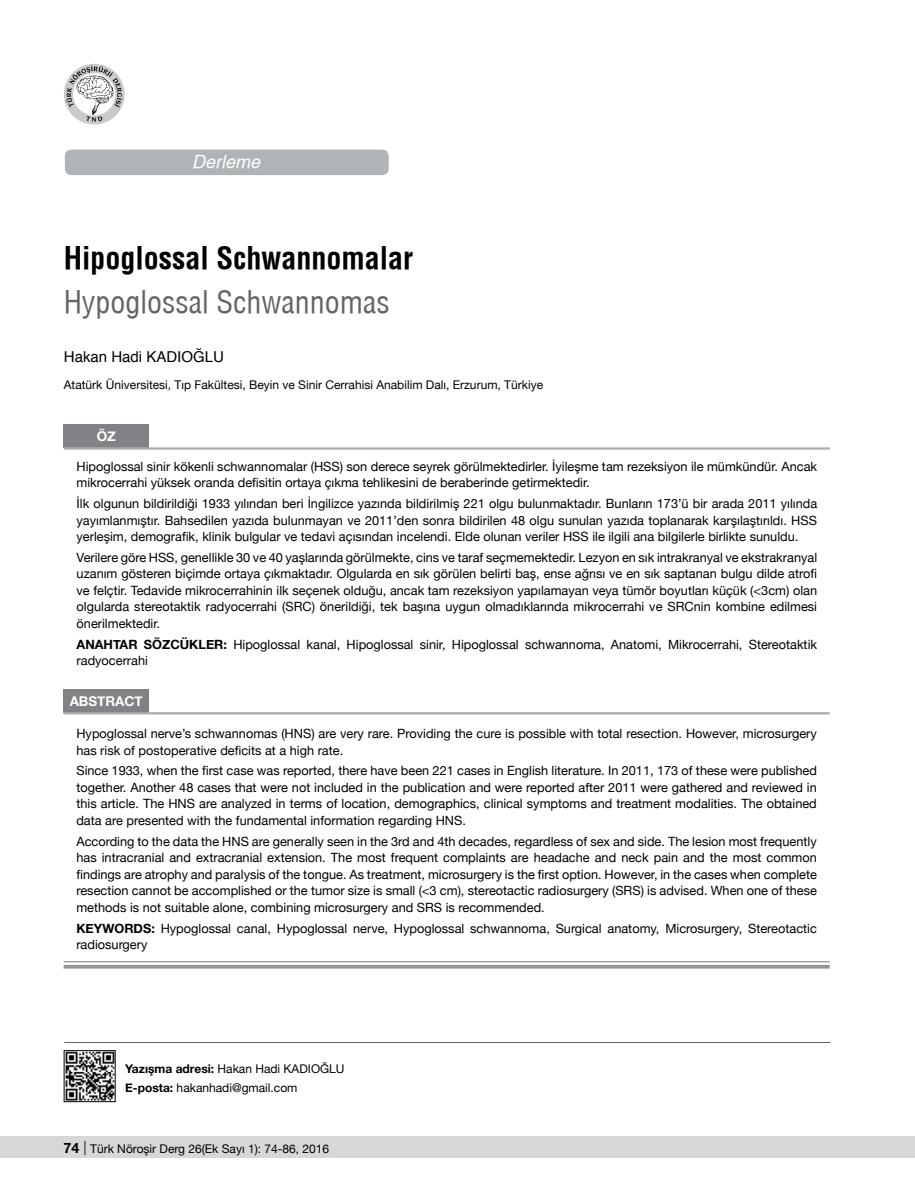
<style>
.page{position:relative;width:915px;height:1191px;background:#fff}
.page>*{position:absolute;margin:0;border:0;box-sizing:border-box;transform-origin:0 0}
.t1{font:700 30px "Helvetica Condens";color:#000}
.t2{font:30px "Helvetica Condensed";color:#636466}
.t3{font:italic 500 18px "Helvetica";color:#fff}
.t4{font:15px "Helvetica";color:#000}
.t5{font:700 13.5px "Helvetica Neue";color:#fff}
.t6{font:12.75px/16.5px "Helvetica Neue";color:#000}
.t7{font:12px "Helvetica Neue";color:#000}
.t8{font:700 12px "Helvetica Neue";color:#000}
.s1{font-weight:700}
.s2{font-weight:400}
.s3{font-weight:700;font-size:14.25px}
.s4{font-weight:300;font-size:14.25px}
</style>
<div class="page">
<div style="left:0;top:1136px;width:914px;height:22px;background:#d5d7d8"></div>
<div style="left:65px;top:150px;width:323px;height:25px;background:#b1b4b6;border-radius:6px"></div>
<hr style="left:64px;top:1042px;width:765px;height:1px;background:#636466">
<div style="left:64px;top:64px;width:60px;height:60px;background:#c9cacc;border-radius:50%"></div>
<svg style="left:66px;top:65px;width:56px;height:57px"></svg>
<img style="left:66px;top:1052px;width:47px;height:47px">
<div style="left:64px;top:1050px;width:51px;height:51px;border:1px solid #000"></div>
<div style="left:64px;top:424px;width:85px;height:23px;background:#808285"></div>
<hr style="left:64px;top:447px;width:765px;height:1px;background:#939598">
<hr style="left:64px;top:449px;width:765px;height:1px;background:#939598">
<div style="left:64px;top:689px;width:85px;height:23px;background:#808285"></div>
<svg style="left:64px;top:962px;width:765px;height:3px"></svg>
<hr style="left:64px;top:712px;width:765px;height:1px;background:#939598">
<hr style="left:64px;top:713px;width:765px;height:1px;background:#939598">
<hr style="left:64px;top:961px;width:765px;height:1px;background:#939598">
<hr style="left:64px;top:965px;width:765px;height:3px;background:#939598">
<h2 class="t3" style="left:192px;top:151px;width:70px">Derleme</h2>
<h1 class="t1" style="left:64px;top:240px;width:351px">Hipoglossal Schwannomalar</h1>
<h1 class="t2" style="left:64px;top:283px;width:327px">Hypoglossal Schwannomas</h1>
<p class="t4" style="left:64px;top:345px;width:162px">Hakan Hadi Kadıoğlu</p>
<p class="t7" style="left:64px;top:376px;width:480px">Atatürk Üniversitesi, Tıp Fakültesi, Beyin ve Sinir Cerrahisi Anabilim Dalı, Erzurum, Türkiye</p>
<p class="t5" style="left:97px;top:425px;width:21px">ÖZ</p>
<p class="t6" style="left:77px;top:459px;width:741px">Hipoglossal sinir kökenli schwannomalar (HSS) son derece seyrek görülmektedirler. İyileşme tam rezeksiyon ile mümkündür. Ancak mikrocerrahi yüksek oranda defisitin ortaya çıkma tehlikesini de beraberinde getirmektedir.</p>
<p class="t6" style="left:77px;top:496px;width:741px;text-align:justify">İlk olgunun bildirildiği 1933 yılından beri İngilizce yazında bildirilmiş 221 olgu bulunmaktadır. Bunların 173’ü bir arada 2011 yılında yayımlanmıştır. Bahsedilen yazıda bulunmayan ve 2011’den sonra bildirilen 48 olgu sunulan yazıda toplanarak karşılaştırıldı. HSS yerleşim, demografik, klinik bulgular ve tedavi açısından incelendi. Elde olunan veriler HSS ile ilgili ana bilgilerle birlikte sunuldu.</p>
<p class="t6" style="left:77px;top:550px;width:741px;text-align:justify">Verilere göre HSS, genellikle 30 ve 40 yaşlarında görülmekte, cins ve taraf seçmemektedir. Lezyon en sık intrakranyal ve ekstrakranyal uzanım gösteren biçimde ortaya çıkmaktadır. Olgularda en sık görülen belirti baş, ense ağrısı ve en sık saptanan bulgu dilde atrofi ve felçtir. Tedavide mikrocerrahinin ilk seçenek olduğu, ancak tam rezeksiyon yapılamayan veya tümör boyutları küçük (&lt;3cm) olan olgularda stereotaktik radyocerrahi (SRC) önerildiği, tek başına uygun olmadıklarında mikrocerrahi ve SRCnin kombine edilmesi önerilmektedir.</p>
<p class="t6" style="left:77px;top:636px;width:741px"><span class="s1">ANAHTAR SÖZCÜKLER:</span> Hipoglossal kanal, Hipoglossal sinir, Hipoglossal schwannoma, Anatomi, Mikrocerrahi, Stereotaktik radyocerrahi</p>
<p class="t5" style="left:70px;top:690px;width:75px">ABSTRACT</p>
<p class="t6" style="left:76px;top:726px;width:741px">Hypoglossal nerve’s schwannomas (HNS) are very rare. Providing the cure is possible with total resection. However, microsurgery has risk of postoperative deficits at a high rate.</p>
<p class="t6" style="left:76px;top:763px;width:741px;text-align:justify">Since 1933, when the first case was reported, there have been 221 cases in English literature. In 2011, 173 of these were published together. Another 48 cases that were not included in the publication and were reported after 2011 were gathered and reviewed in this article. The HNS are analyzed in terms of location, demographics, clinical symptoms and treatment modalities. The obtained data are presented with the fundamental information regarding HNS.</p>
<p class="t6" style="left:76px;top:833px;width:741px;text-align:justify">According to the data the HNS are generally seen in the 3rd and 4th decades, regardless of sex and side. The lesion most frequently has intracranial and extracranial extension. The most frequent complaints are headache and neck pain and the most common findings are atrophy and paralysis of the tongue. As treatment, microsurgery is the first option. However, in the cases when complete resection cannot be accomplished or the tumor size is small (&lt;3 cm), stereotactic radiosurgery (SRS) is advised. When one of these methods is not suitable alone, combining microsurgery and SRS is recommended.</p>
<p class="t6" style="left:76px;top:920px;width:741px"><span class="s1">Keywords:</span> Hypoglossal canal, Hypoglossal nerve, Hypoglossal schwannoma, Surgical anatomy, Microsurgery, Stereotactic radiosurgery</p>
<p class="t8" style="left:125px;top:1059px;width:175px">Yazışma adresi: <span class="s2">Hakan Hadi Kadıo</span></p>
<p class="t7" style="left:320px;top:1060px;width:17px">ğlu</p>
<p class="t7" style="left:125px;top:1078px;width:174px"><span class="s1">E-posta:</span> hakanhadi@gmail.com</p>
<p class="t7" style="left:64px;top:1140px;width:267px"><span class="s3">74</span> <span class="s4">|</span> Türk Nöroşir Derg 26(Ek Sayı 1): 74-86, 2016</p>
</div>
